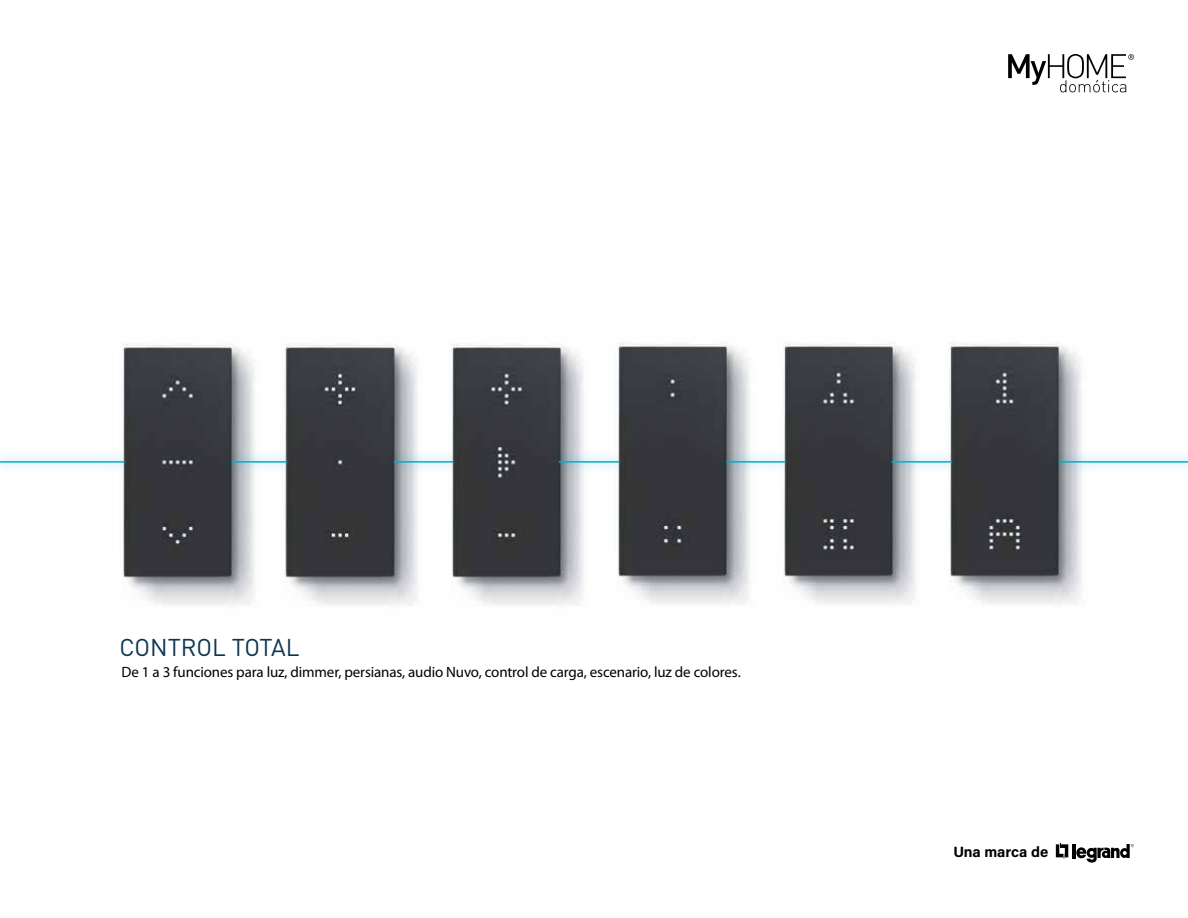
<style>
.page{position:relative;width:1188px;height:918px;background:#fff}
.page>*{position:absolute;margin:0;border:0;box-sizing:border-box;transform-origin:0 0}
.t1{font:24px "DIN Pro";color:#0e3550}
.t2{font:15px "Myriad Pro";letter-spacing:-.01em;color:#000}
.t3{font:700 14.85px "Acumin Pro";letter-spacing:-.005em;color:#000}
</style>
<div class="page">
<img style="left:122px;top:342px;width:132px;height:263px">
<img style="left:284px;top:344px;width:133px;height:261px">
<img style="left:451px;top:342px;width:132px;height:263px">
<img style="left:617px;top:341px;width:132px;height:263px">
<img style="left:783px;top:341px;width:132px;height:263px">
<img style="left:949px;top:341px;width:132px;height:263px">
<svg style="left:1008px;top:54px;width:126px;height:38px"></svg>
<svg style="left:1056px;top:843px;width:12px;height:16px"></svg>
<hr style="left:1073px;top:844px;width:3px;height:14px;background:#000">
<svg style="left:1076px;top:844px;width:58px;height:19px"></svg>
<div style="left:0;top:451px;width:133px;height:21px;background:#00aeef;opacity:.75"></div>
<hr style="left:0;top:461px;width:125px;height:2px;background:#00b1c5">
<div style="left:223px;top:451px;width:73px;height:21px;background:#00aeef;opacity:.75"></div>
<hr style="left:232px;top:461px;width:55px;height:2px;background:#00b1c5">
<div style="left:385px;top:451px;width:77px;height:21px;background:#00aeef;opacity:.75"></div>
<hr style="left:394px;top:461px;width:59px;height:2px;background:#00b1c5">
<div style="left:550px;top:451px;width:78px;height:21px;background:#00aeef;opacity:.75"></div>
<hr style="left:559px;top:461px;width:61px;height:2px;background:#00b1c5">
<div style="left:718px;top:451px;width:76px;height:21px;background:#00aeef;opacity:.75"></div>
<hr style="left:726px;top:461px;width:60px;height:2px;background:#00b1c5">
<div style="left:883px;top:451px;width:78px;height:21px;background:#00aeef;opacity:.75"></div>
<hr style="left:892px;top:461px;width:60px;height:2px;background:#00b1c5">
<div style="left:1050px;top:451px;width:138px;height:21px;background:#00aeef;opacity:.75"></div>
<hr style="left:1059px;top:461px;width:129px;height:2px;background:#00b1c5">
<h1 class="t1" style="left:120px;top:628px;width:182px">CONTROL TOTAL</h1>
<p class="t2" style="left:122px;top:663px;width:621px">De 1 a 3 funciones para luz, dimmer, persianas, audio Nuvo, control de carga, escenario, luz de colores.</p>
<p class="t3" style="left:953px;top:841px;width:96px">Una marca de</p>
</div>
